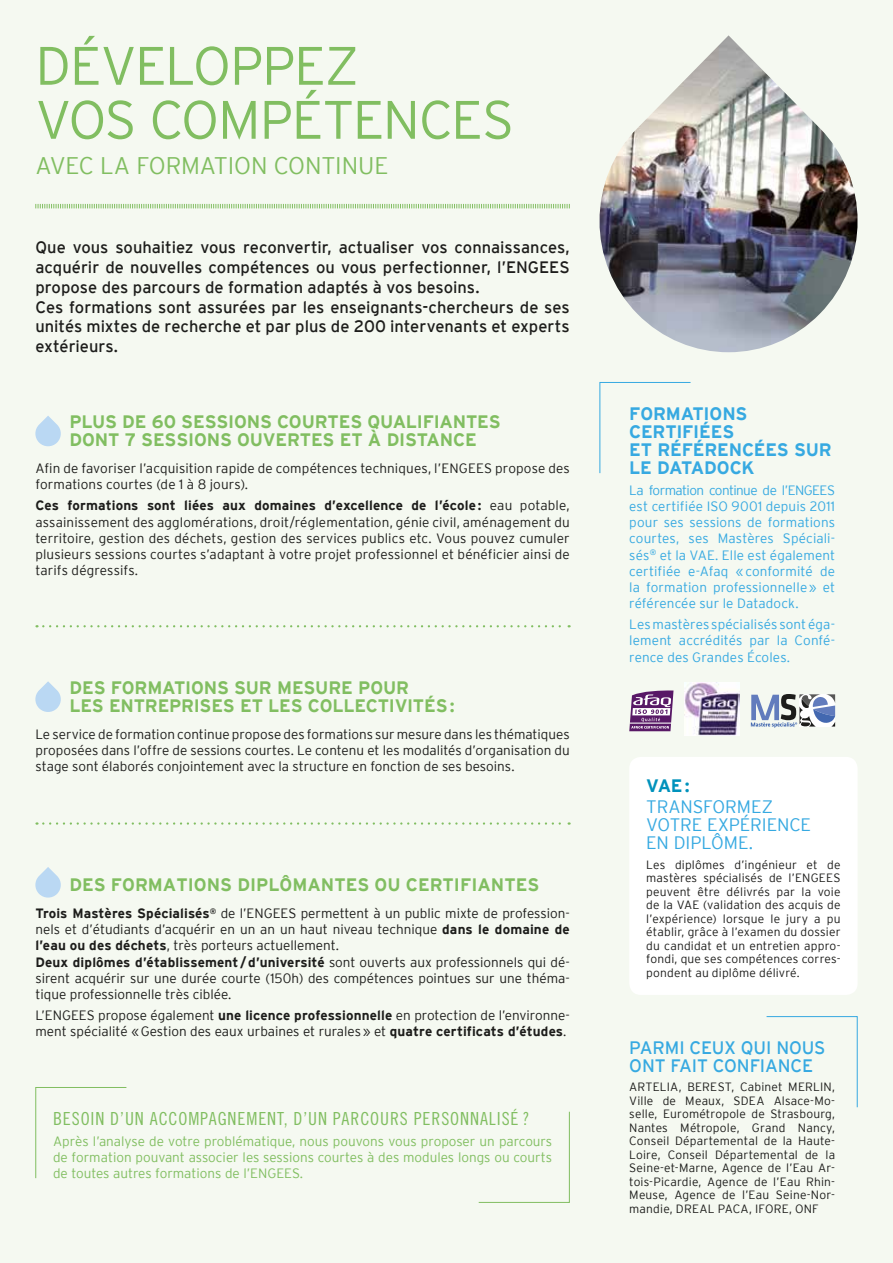
<style>
.page{position:relative;width:893px;height:1263px;background:#f5f9f1}
.page>*{position:absolute;margin:0;border:0;box-sizing:border-box;transform-origin:0 0}
.t1{font:300 54px/54px "Interstate";letter-spacing:-.025em;color:#81be61}
.t2{font:300 24px "Interstate";letter-spacing:-.01em;color:#81be61}
.t3{font:700 18px/18px "Interstate";letter-spacing:-.005em;color:#81be61}
.t4{font:18px "Trade Gothic LT Std Cn 18";letter-spacing:.05em;color:#81be61}
.t5{font:700 18px/18px "Interstate";letter-spacing:-.01em;color:#36a9e1}
.t6{font:300 18px/18px "Interstate";letter-spacing:-.005em;color:#36a9e1}
.t7{font:18px/18px "Interstate";letter-spacing:-.01em;color:#36a9e1}
.t8{font:700 18px "Interstate";color:#0092bc}
.t9{font:16.5px/19.8px "Interstate";color:#1d1d1b}
.t10{font:300 13.5px/16.2px "Interstate";color:#1d1d1b}
.t11{font:300 13.5px/16.2px "Interstate";letter-spacing:.01em;color:#36a9e1;text-align:justify}
.t12{font:300 13.5px/16.2px "Interstate";color:#81be61;text-align:justify}
.t13{font:300 12px/13.5px "Interstate";letter-spacing:.015em;color:#1d1d1b;text-align:justify}
.s1{font-weight:700}
</style>
<div class="page">
<svg style="left:35px;top:203px;width:535px;height:6px"></svg>
<div style="left:629px;top:757px;width:229px;height:238px;background:#fff;border-radius:12px"></div>
<svg style="left:37px;top:625px;width:533px;height:2px"></svg>
<img style="left:599px;top:35px;width:259px;height:317px">
<svg style="left:35px;top:416px;width:26px;height:31px"></svg>
<svg style="left:35px;top:681px;width:26px;height:31px"></svg>
<svg style="left:37px;top:822px;width:533px;height:3px"></svg>
<svg style="left:35px;top:867px;width:26px;height:31px"></svg>
<svg style="left:35px;top:1087px;width:92px;height:92px"></svg>
<svg style="left:478px;top:1111px;width:92px;height:92px"></svg>
<svg style="left:599px;top:382px;width:92px;height:92px"></svg>
<svg style="left:766px;top:1016px;width:92px;height:92px"></svg>
<svg style="left:629px;top:690px;width:44px;height:41px"></svg>
<hr style="left:630px;top:723px;width:41px;height:1px;background:#fff">
<svg style="left:751px;top:694px;width:84px;height:34px"></svg>
<img style="left:685px;top:683px;width:55px;height:53px">
<h1 class="t1" style="left:35px;top:38px;width:480px">DÉVELOPPEZ<br>VOS COMPÉTENCES</h1>
<h2 class="t2" style="left:35px;top:152px;width:355px">AVEC LA FORMATION CONTINUE</h2>
<p class="t9" style="left:35px;top:237px;width:536px">Que vous souhaitiez vous reconvertir, actualiser vos connaissances, acquérir de nouvelles compétences ou vous perfectionner, l’ENGEES propose des parcours de formation adaptés à vos besoins.<br>Ces formations sont assurées par les enseignants-chercheurs de ses unités mixtes de recherche et par plus de 200 intervenants et experts extérieurs.</p>
<h3 class="t3" style="left:69px;top:413px;width:433px">PLUS DE 60 SESSIONS COURTES QUALIFIANTES<br>DONT 7 SESSIONS OUVERTES ET À DISTANCE</h3>
<p class="t10" style="left:35px;top:460px;width:536px">Afin de favoriser l’acquisition rapide de compétences techniques, l’ENGEES propose des formations courtes (de 1 à 8 jours).</p>
<p class="t10" style="left:35px;top:497px;width:536px;text-align:justify"><span class="s1">Ces formations sont liées aux domaines d’excellence de l’école:</span> eau potable, assainissement des agglomérations, droit/réglementation, génie civil, aménagement du territoire, gestion des déchets, gestion des services publics etc. Vous pouvez cumuler plusieurs sessions courtes s’adaptant à votre projet professionnel et bénéficier ainsi de tarifs dégressifs.</p>
<h3 class="t3" style="left:69px;top:678px;width:387px">DES FORMATIONS SUR MESURE POUR<br>LES ENTREPRISES ET LES COLLECTIVITÉS:</h3>
<p class="t10" style="left:35px;top:726px;width:536px;text-align:justify">Le service de formation continue propose des formations sur mesure dans les thématiques proposées dans l’offre de sessions courtes. Le contenu et les modalités d’organisation du stage sont élaborés conjointement avec la structure en fonction de ses besoins.</p>
<h3 class="t3" style="left:69px;top:875px;width:471px">DES FORMATIONS DIPLÔMANTES OU CERTIFIANTES</h3>
<p class="t10" style="left:35px;top:905px;width:536px"><span class="s1">Trois Mastères Spécialisés</span><sup>®</sup> de l’ENGEES permettent à un public mixte de profession&shy;nels et d’étudiants d’acquérir en un an un haut niveau technique <span class="s1">dans le domaine de l’eau ou des déchets</span>, très porteurs actuellement.<br><span class="s1">Deux diplômes d’établissement /d’université</span> sont ouverts aux professionnels qui dé&shy;sirent acquérir sur une durée courte (150h) des compétences pointues sur une théma&shy;tique professionnelle très ciblée.</p>
<p class="t10" style="left:35px;top:1007px;width:536px">L’ENGEES propose également <span class="s1">une licence professionnelle</span> en protection de l’environne&shy;ment spécialité «Gestion des eaux urbaines et rurales» et <span class="s1">quatre certificats d’études</span>.</p>
<h3 class="t4" style="left:53px;top:1108px;width:478px">BESOIN D’UN ACCOMPAGNEMENT, D’UN PARCOURS PERSONNALISÉ ?</h3>
<p class="t12" style="left:53px;top:1133px;width:501px">Après l’analyse de votre problématique, nous pouvons vous proposer un parcours de formation pouvant associer les sessions courtes à des modules longs ou courts de toutes autres formations de l’ENGEES.</p>
<h3 class="t5" style="left:629px;top:404px;width:204px">FORMATIONS<br>CERTIFIÉES<br>ET RÉFÉRENCÉES SUR<br>LE DATADOCK</h3>
<p class="t11" style="left:629px;top:482px;width:207px">La formation continue de l’ENGEES est certifiée ISO 9001 depuis 2011 pour ses sessions de formations courtes, ses Mastères Spéciali&shy;sés<sup>®</sup> et la VAE. Elle est également certifiée e-Afaq «conformité de la formation professionnelle» et référencée sur le Datadock.</p>
<p class="t11" style="left:629px;top:616px;width:207px">Les mastères spécialisés sont éga&shy;lement accrédités par la Confé&shy;rence des Grandes Écoles.</p>
<h3 class="t8" style="left:646px;top:775px;width:45px">VAE:</h3>
<h3 class="t6" style="left:646px;top:798px;width:166px">TRANSFORMEZ<br>VOTRE EXPÉRIENCE<br>EN DIPLÔME.</h3>
<p class="t13" style="left:646px;top:858px;width:196px">Les diplômes d’ingénieur et de mastères spécialisés de l’ENGEES peuvent être délivrés par la voie de la VAE (validation des acquis de l’expérience) lorsque le jury a pu établir, grâce à l’examen du dossier du candidat et un entretien appro&shy;fondi, que ses compétences corres&shy;pondent au diplôme délivré.</p>
<h3 class="t7" style="left:629px;top:1038px;width:198px">PARMI CEUX QUI NOUS<br>ONT FAIT CONFIANCE</h3>
<p class="t13" style="left:629px;top:1080px;width:207px">ARTELIA, BEREST, Cabinet MERLIN, Ville de Meaux, SDEA Alsace-Mo&shy;selle, Eurométropole de Strasbourg, Nantes Métropole, Grand Nancy, Conseil Départemental de la Haute-Loire, Conseil Départemental de la Seine-et-Marne, Agence de l’Eau Ar&shy;tois-Picardie, Agence de l’Eau Rhin-Meuse, Agence de l’Eau Seine-Nor&shy;mandie, DREAL PACA, IFORE, ONF</p>
</div>
